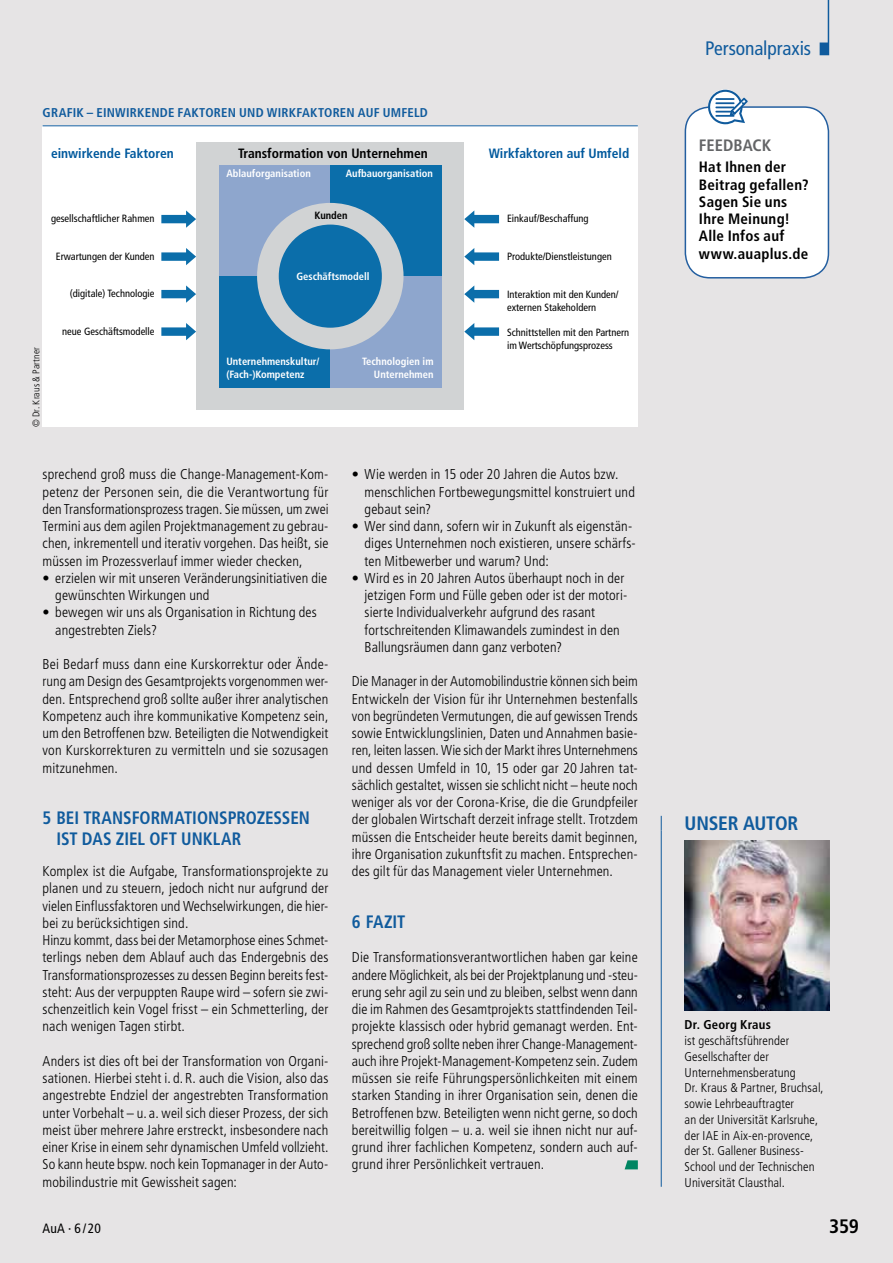
<style>
.page{position:relative;width:893px;height:1263px;background:#e6e4e5}
.page>*{position:absolute;margin:0;border:0;box-sizing:border-box;transform-origin:0 0}
.t1{font:condensed 19.5px "Frutiger LT Std";letter-spacing:-.005em;color:#105b9d}
.t2{font:700 condensed 19.5px "Frutiger LT Std";color:#105b9d}
.t3{font:700 condensed 19.5px "Frutiger LT Std";color:#000}
.t4{font:700 condensed 18px/21px "Frutiger LT Std";color:#105b9d;scale:.95 1}
.t5{font:700 condensed 16.5px "Frutiger LT Std";letter-spacing:.005em;color:#636466}
.t6{font:700 condensed 15px/17.2px "Frutiger LT Std";letter-spacing:.02em;color:#000}
.t7{font:300 condensed 14.25px/17.2px "Frutiger LT Std";letter-spacing:.01em;color:#000}
.t8{font:700 condensed 13.5px "Frutiger LT Std";color:#00599d}
.t9{font:700 condensed 13.5px "Frutiger LT Std";color:#000}
.t10{font:condensed 13.5px "Frutiger LT Std";color:#000}
.t11{font:300 condensed 12.75px/15.8px "Frutiger LT Std";letter-spacing:.005em;color:#000}
.t12{font:700 condensed 12.75px "Frutiger LT Std";letter-spacing:.02em;color:#105b9d}
.t13{font:700 condensed 12.75px "Frutiger LT Std";letter-spacing:.02em;color:#000}
.t14{font:condensed 10.5px/12.6px "Frutiger LT Std";color:#000}
.t15{font:700 condensed 10.5px/12.6px "Frutiger LT Std";color:#fff;text-align:right}
.t16{font:700 condensed 10.5px "Frutiger LT Std";color:#000}
.t17{font:300 condensed 9.75px "Frutiger LT Std";letter-spacing:.015em;color:#000}
</style>
<div class="page">
<svg style="left:820px;top:0;width:9px;height:55px"></svg>
<svg style="left:625px;top:1160px;width:13px;height:9px"></svg>
<svg style="left:661px;top:816px;width:1px;height:14px"></svg>
<hr style="left:661px;top:830px;width:1px;height:357px;background:#105b9d">
<img style="left:685px;top:840px;width:144px;height:170px">
<div style="left:685px;top:107px;width:143px;height:171px;background:#fff;border-radius:25px"></div>
<div style="left:685px;top:106px;width:144px;height:173px;border:2px solid #245fa0;border-radius:25px"></div>
<svg style="left:706px;top:90px;width:42px;height:34px"></svg>
<div style="left:43px;top:125px;width:595px;height:302px;background:#fff"></div>
<div style="left:197px;top:142px;width:133px;height:134px;background:#d1d3d4"></div>
<div style="left:197px;top:276px;width:133px;height:134px;background:#d1d3d4"></div>
<div style="left:330px;top:142px;width:134px;height:134px;background:#d1d3d4"></div>
<div style="left:330px;top:276px;width:134px;height:134px;background:#d1d3d4"></div>
<div style="left:219px;top:165px;width:111px;height:111px;background:#8ea6cd"></div>
<div style="left:219px;top:276px;width:111px;height:111px;background:#0b6eaa"></div>
<div style="left:330px;top:165px;width:111px;height:111px;background:#0b6eaa"></div>
<div style="left:330px;top:276px;width:111px;height:111px;background:#8ea6cd"></div>
<div style="left:257px;top:203px;width:147px;height:146px;background:#d1d3d4;border-radius:50%"></div>
<div style="left:279px;top:225px;width:103px;height:103px;background:#0b6eaa;border-radius:50%"></div>
<svg style="left:161px;top:210px;width:35px;height:18px"></svg>
<svg style="left:161px;top:248px;width:35px;height:17px"></svg>
<svg style="left:161px;top:285px;width:35px;height:18px"></svg>
<svg style="left:161px;top:323px;width:35px;height:17px"></svg>
<svg style="left:464px;top:210px;width:35px;height:18px"></svg>
<svg style="left:464px;top:248px;width:35px;height:17px"></svg>
<svg style="left:464px;top:285px;width:35px;height:18px"></svg>
<svg style="left:464px;top:323px;width:35px;height:17px"></svg>
<hr style="left:43px;top:125px;width:595px;height:1px;background:#105b9d">
<p class="t12" style="left:43px;top:105px;width:103px">Grafik – Einwirkende</p>
<p class="t12" style="left:178px;top:105px;width:71px">Faktoren und</p>
<p class="t12" style="left:267px;top:105px;width:161px">Wirkfaktoren auf Umfeld</p>
<p class="t8" style="left:51px;top:145px;width:124px">einwirkende Faktoren</p>
<p class="t9" style="left:238px;top:145px;width:191px">Transformation von Unternehmen</p>
<p class="t8" style="left:489px;top:145px;width:142px">Wirkfaktoren auf Umfeld</p>
<p class="t17" style="left:30px;top:427px;width:82px;rotate:-90deg">© Dr. Kraus &amp; Partner</p>
<p class="t14" style="left:51px;top:212px;width:105px">gesellschaftlicher Rahmen</p>
<p class="t14" style="left:56px;top:250px;width:100px">Erwartungen der Kunden</p>
<p class="t14" style="left:70px;top:288px;width:86px">(digitale) Technologie</p>
<p class="t14" style="left:62px;top:325px;width:94px">neue Geschäftsmodelle</p>
<p class="t15" style="left:226px;top:168px;width:86px">Ablauforganisation</p>
<p class="t15" style="left:346px;top:168px;width:89px">Aufbauorganisation</p>
<p class="t16" style="left:315px;top:209px;width:35px">Kunden</p>
<p class="t15" style="left:296px;top:270px;width:75px">Geschäftsmodell</p>
<p class="t15" style="left:226px;top:355px;width:94px;text-align:left">Unternehmenskultur/ (Fach-)Kompetenz</p>
<p class="t15" style="left:362px;top:355px;width:73px">Technologien im<br>Unternehmen</p>
<p class="t14" style="left:507px;top:212px;width:83px">Einkauf/Beschaffung</p>
<p class="t14" style="left:507px;top:250px;width:106px">Produkte/Dienstleistungen</p>
<p class="t14" style="left:507px;top:288px;width:113px">Interaktion mit den Kunden/ externen Stakeholdern</p>
<p class="t14" style="left:507px;top:326px;width:124px">Schnittstellen mit den Partnern im Wertschöpfungsprozess</p>
<p class="t7" style="left:43px;top:466px;width:288px;text-align:justify">sprechend groß muss die Change-Management-Kom&shy;petenz der Personen sein, die die Verantwortung für den Transformationsprozess tragen. Sie müssen, um zwei Termini aus dem agilen Projektmanagement zu gebrau&shy;chen, inkrementell und iterativ vorgehen. Das heißt, sie müssen im Prozessverlauf immer wieder checken,</p>
<p class="t7" style="left:55px;top:569px;width:273px;text-indent:-13px">• erzielen wir mit unseren Veränderungsinitiativen die gewünschten Wirkungen und</p>
<p class="t7" style="left:55px;top:604px;width:263px;text-indent:-13px">• bewegen wir uns als Organisation in Richtung des angestrebten Ziels?</p>
<p class="t7" style="left:43px;top:656px;width:287px;text-align:justify">Bei Bedarf muss dann eine Kurskorrektur oder Ände&shy;rung am Design des Gesamtprojekts vorgenommen wer&shy;den. Entsprechend groß sollte außer ihrer analytischen Kompetenz auch ihre kommunikative Kompetenz sein, um den Betroffenen bzw. Beteiligten die Notwendigkeit von Kurskorrekturen zu vermitteln und sie sozusagen mitzunehmen.</p>
<p class="t4" style="left:56px;top:808px;width:257px;text-indent:-14px">5 Bei Transformationsprozessen ist das Ziel oft unklar</p>
<p class="t7" style="left:43px;top:863px;width:287px">Komplex ist die Aufgabe, Transformationsprojekte zu planen und zu steuern, jedoch nicht nur aufgrund der vielen Einflussfaktoren und Wechselwirkungen, die hier&shy;bei zu berücksichtigen sind.<br>Hinzu kommt, dass bei der Metamorphose eines Schmet&shy;terlings neben dem Ablauf auch das Endergebnis des Transformationsprozesses zu dessen Beginn bereits fest&shy;steht: Aus der verpuppten Raupe wird – sofern sie zwi&shy;schenzeitlich kein Vogel frisst – ein Schmetterling, der nach wenigen Tagen stirbt.</p>
<p class="t7" style="left:43px;top:1052px;width:287px;text-align:justify">Anders ist dies oft bei der Transformation von Organi&shy;sationen. Hierbei steht i. d. R. auch die Vision, also das angestrebte Endziel der angestrebten Transformation unter Vorbehalt – u. a. weil sich dieser Prozess, der sich meist über mehrere Jahre erstreckt, insbesondere nach einer Krise in einem sehr dynamischen Umfeld vollzieht.<br>So kann heute bspw. noch kein Topmanager in der Auto&shy;mobilindustrie mit Gewissheit sagen:</p>
<p class="t7" style="left:365px;top:466px;width:272px;text-indent:-13px">• Wie werden in 15 oder 20 Jahren die Autos bzw. menschlichen Fortbewegungsmittel konstruiert und gebaut sein?</p>
<p class="t7" style="left:365px;top:518px;width:273px;text-indent:-13px">• Wer sind dann, sofern wir in Zukunft als eigenstän&shy;diges Unternehmen noch existieren, unsere schärfs&shy;ten Mitbewerber und warum? Und:</p>
<p class="t7" style="left:365px;top:569px;width:264px;text-indent:-13px">• Wird es in 20 Jahren Autos überhaupt noch in der jetzigen Form und Fülle geben oder ist der motori&shy;sierte Individualverkehr aufgrund des rasant fortschreitenden Klimawandels zumindest in den Ballungsräumen dann ganz verboten?</p>
<p class="t7" style="left:352px;top:673px;width:287px;text-align:justify">Die Manager in der Automobilindustrie können sich beim Entwickeln der Vision für ihr Unternehmen bestenfalls von begründeten Vermutungen, die auf gewissen Trends sowie Entwicklungslinien, Daten und Annahmen basie&shy;ren, leiten lassen. Wie sich der Markt ihres Unternehmens und dessen Umfeld in 10, 15 oder gar 20 Jahren tat&shy;sächlich gestaltet, wissen sie schlicht nicht – heute noch weniger als vor der Corona-Krise, die die Grundpfeiler der globalen Wirtschaft derzeit infrage stellt. Trotzdem müssen die Entscheider heute bereits damit beginnen, ihre Organisation zukunftsfit zu machen. Entsprechen&shy;des gilt für das Management vieler Unternehmen.</p>
<p class="t4" style="left:352px;top:911px;width:56px">6 Fazit</p>
<p class="t7" style="left:352px;top:949px;width:287px;text-align:justify">Die Transformationsverantwortlichen haben gar keine andere Möglichkeit, als bei der Projektplanung und -steu&shy;erung sehr agil zu sein und zu bleiben, selbst wenn dann die im Rahmen des Gesamtprojekts stattfindenden Teil&shy;projekte klassisch oder hybrid gemanagt werden. Ent&shy;sprechend groß sollte neben ihrer Change-Management&shy;auch ihre Projekt-Management-Kompetenz sein. Zudem müssen sie reife Führungspersönlichkeiten mit einem starken Standing in ihrer Organisation sein, denen die Betroffenen bzw. Beteiligten wenn nicht gerne, so doch bereitwillig folgen – u. a. weil sie ihnen nicht nur auf&shy;grund ihrer fachlichen Kompetenz, sondern auch auf&shy;grund ihrer Persönlichkeit vertrauen.</p>
<h1 class="t1" style="left:705px;top:37px;width:108px">Personalpraxis</h1>
<p class="t5" style="left:699px;top:135px;width:74px">FEEDBACK</p>
<p class="t6" style="left:699px;top:159px;width:111px">Hat Ihnen der<br>Beitrag gefallen?<br>Sagen Sie uns<br>Ihre Meinung!<br>Alle Infos auf www.auaplus.de</p>
<h1 class="t2" style="left:685px;top:812px;width:115px">Unser Autor</h1>
<p class="t13" style="left:685px;top:1017px;width:88px">Dr. Georg Kraus</p>
<p class="t11" style="left:685px;top:1033px;width:141px">ist geschäftsführender<br>Gesellschafter der<br>Unternehmensberatung<br>Dr. Kraus &amp; Partner, Bruchsal, sowie Lehrbeauftragter<br>an der Universität Karlsruhe, der IAE in Aix-en-provence, der St. Gallener Business-<br>School und der Technischen<br>Universität Clausthal.</p>
<p class="t10" style="left:43px;top:1221px;width:60px">AuA · 6/20</p>
<h1 class="t3" style="left:829px;top:1215px;width:31px">359</h1>
</div>
